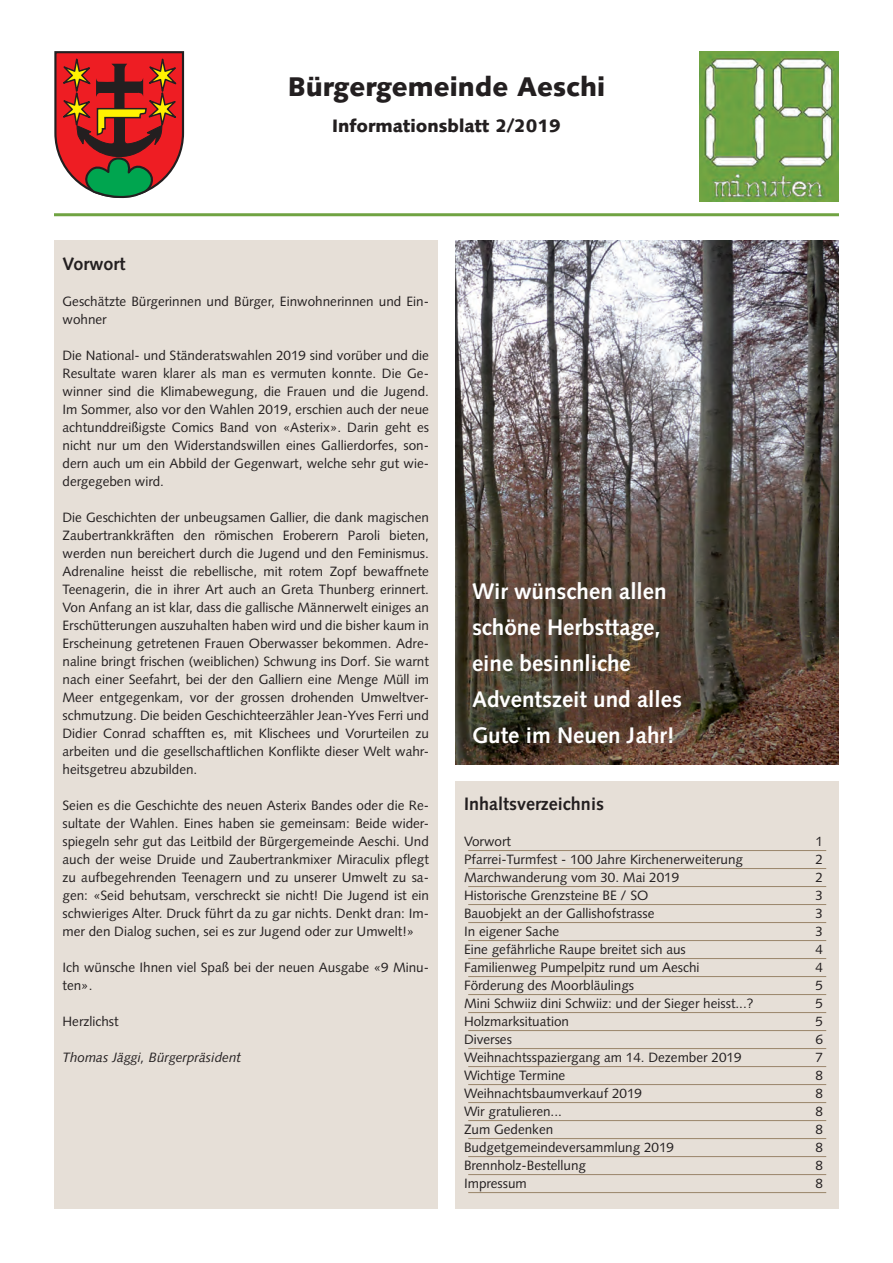
<style>
.page{position:relative;width:893px;height:1263px;background:#fff}
.page>*{position:absolute;margin:0;border:0;box-sizing:border-box;transform-origin:0 0}
.t1{font:900 27px "Syntax LT Std";color:#231f20}
.t2{font:700 22.5px/36px "Syntax LT Std";color:#fff}
.t3{font:700 18px "Syntax LT Std";color:#231f20}
.t4{font:900 18px "Syntax LT Std";color:#231f20}
.t5{font:13.5px/18px "Syntax LT Std";color:#231f20;text-align:justify}
.t6{font:italic 13.5px "Syntax LT Std";color:#231f20}
</style>
<div class="page">
<svg style="left:54px;top:51px;width:130px;height:147px;background:#ac493a"></svg>
<img style="left:699px;top:51px;width:140px;height:151px">
<hr style="left:54px;top:213px;width:785px;height:3px;background:#70a342">
<div style="left:54px;top:240px;width:383px;height:969px;background:#e6dfd7"></div>
<div style="left:455px;top:781px;width:384px;height:428px;background:#e6dfd7"></div>
<hr style="left:468px;top:850px;width:358px;height:1px;background:#9a856a">
<hr style="left:468px;top:868px;width:358px;height:1px;background:#9a856a">
<hr style="left:468px;top:886px;width:358px;height:1px;background:#9a856a">
<hr style="left:468px;top:904px;width:358px;height:1px;background:#9a856a">
<hr style="left:468px;top:922px;width:358px;height:1px;background:#9a856a">
<hr style="left:468px;top:940px;width:358px;height:1px;background:#9a856a">
<hr style="left:468px;top:958px;width:358px;height:1px;background:#9a856a">
<hr style="left:468px;top:976px;width:358px;height:1px;background:#9a856a">
<hr style="left:468px;top:994px;width:358px;height:1px;background:#9a856a">
<hr style="left:468px;top:1012px;width:358px;height:1px;background:#9a856a">
<hr style="left:468px;top:1030px;width:358px;height:1px;background:#9a856a">
<hr style="left:468px;top:1048px;width:358px;height:1px;background:#9a856a">
<hr style="left:468px;top:1066px;width:358px;height:1px;background:#9a856a">
<hr style="left:468px;top:1084px;width:358px;height:1px;background:#9a856a">
<hr style="left:468px;top:1102px;width:358px;height:1px;background:#9a856a">
<hr style="left:468px;top:1120px;width:358px;height:1px;background:#9a856a">
<hr style="left:468px;top:1138px;width:358px;height:1px;background:#9a856a">
<hr style="left:468px;top:1156px;width:358px;height:1px;background:#9a856a">
<hr style="left:468px;top:1174px;width:358px;height:1px;background:#9a856a">
<hr style="left:468px;top:1192px;width:358px;height:1px;background:#9a856a">
<img style="left:455px;top:240px;width:384px;height:524px">
<h1 class="t1" style="left:288px;top:70px;width:319px">Bürgergemeinde Aeschi</h1>
<h3 class="t4" style="left:332px;top:115px;width:230px">Informationsblatt 2/2019</h3>
<h3 class="t3" style="left:63px;top:253px;width:65px">Vorwort</h3>
<p class="t5" style="left:63px;top:292px;width:368px">Geschätzte Bürgerinnen und Bürger, Einwohnerinnen und Ein&shy;wohner</p>
<p class="t5" style="left:63px;top:346px;width:368px">Die National- und Ständeratswahlen 2019 sind vorüber und die Resultate waren klarer als man es vermuten konnte. Die Ge&shy;winner sind die Klimabewegung, die Frauen und die Jugend.<br>Im Sommer, also vor den Wahlen 2019, erschien auch der neue achtunddreißigste Comics Band von «Asterix». Darin geht es nicht nur um den Widerstandswillen eines Gallierdorfes, son&shy;dern auch um ein Abbild der Gegenwart, welche sehr gut wie&shy;dergegeben wird.</p>
<p class="t5" style="left:63px;top:508px;width:368px">Die Geschichten der unbeugsamen Gallier, die dank magischen Zaubertrankkräften den römischen Eroberern Paroli bieten, werden nun bereichert durch die Jugend und den Feminismus.<br>Adrenaline heisst die rebellische, mit rotem Zopf bewaffnete Teenagerin, die in ihrer Art auch an Greta Thunberg erinnert.<br>Von Anfang an ist klar, dass die gallische Männerwelt einiges an Erschütterungen auszuhalten haben wird und die bisher kaum in Erscheinung getretenen Frauen Oberwasser bekommen. Adre&shy;naline bringt frischen (weiblichen) Schwung ins Dorf. Sie warnt nach einer Seefahrt, bei der den Galliern eine Menge Müll im Meer entgegenkam, vor der grossen drohenden Umweltver&shy;schmutzung. Die beiden Geschichteerzähler Jean-Yves Ferri und Didier Conrad schafften es, mit Klischees und Vorurteilen zu arbeiten und die gesellschaftlichen Konflikte dieser Welt wahr&shy;heitsgetreu abzubilden.</p>
<p class="t5" style="left:63px;top:796px;width:368px">Seien es die Geschichte des neuen Asterix Bandes oder die Re&shy;sultate der Wahlen. Eines haben sie gemeinsam: Beide wider&shy;spiegeln sehr gut das Leitbild der Bürgergemeinde Aeschi. Und auch der weise Druide und Zaubertrankmixer Miraculix pflegt zu aufbegehrenden Teenagern und zu unserer Umwelt zu sa&shy;gen: «Seid behutsam, verschreckt sie nicht! Die Jugend ist ein schwieriges Alter. Druck führt da zu gar nichts. Denkt dran: Im&shy;mer den Dialog suchen, sei es zur Jugend oder zur Umwelt!»</p>
<p class="t5" style="left:63px;top:958px;width:368px">Ich wünsche Ihnen viel Spaß bei der neuen Ausgabe «9 Minu&shy;ten».</p>
<p class="t5" style="left:63px;top:1012px;width:58px">Herzlichst</p>
<p class="t6" style="left:63px;top:1049px;width:180px">Thomas Jäggi, Bürgerpräsident</p>
<h2 class="t2" style="left:472px;top:573px;width:211px">Wir wünschen allen schöne Herbsttage, eine besinnliche<br>Adventszeit und alles<br>Gute im Neuen Jahr!</h2>
<h3 class="t3" style="left:464px;top:793px;width:141px">Inhaltsverzeichnis</h3>
<p class="t5" style="left:464px;top:832px;width:49px">Vorwort</p>
<p class="t5" style="left:815px;top:832px;width:9px">1</p>
<p class="t5" style="left:464px;top:850px;width:281px">Pfarrei-Turmfest - 100 Jahre Kirchenerweiterung</p>
<p class="t5" style="left:815px;top:850px;width:9px">2</p>
<p class="t5" style="left:464px;top:868px;width:217px">Marchwanderung vom 30. Mai 2019</p>
<p class="t5" style="left:815px;top:868px;width:9px">2</p>
<p class="t5" style="left:464px;top:886px;width:186px">Historische Grenzsteine BE / SO</p>
<p class="t5" style="left:815px;top:886px;width:9px">3</p>
<p class="t5" style="left:464px;top:904px;width:192px">Bauobjekt an der Gallishofstrasse</p>
<p class="t5" style="left:815px;top:904px;width:9px">3</p>
<p class="t5" style="left:464px;top:922px;width:97px">In eigener Sache</p>
<p class="t5" style="left:815px;top:922px;width:9px">3</p>
<p class="t5" style="left:464px;top:940px;width:223px">Eine gefährliche Raupe breitet sich aus</p>
<p class="t5" style="left:815px;top:940px;width:9px">4</p>
<p class="t5" style="left:464px;top:958px;width:237px">Familienweg Pumpelpitz rund um Aeschi</p>
<p class="t5" style="left:815px;top:958px;width:9px">4</p>
<p class="t5" style="left:464px;top:976px;width:172px">Förderung des Moorbläulings</p>
<p class="t5" style="left:815px;top:976px;width:9px">5</p>
<p class="t5" style="left:464px;top:994px;width:291px">Mini Schwiiz dini Schwiiz: und der Sieger heisst...?</p>
<p class="t5" style="left:815px;top:994px;width:9px">5</p>
<p class="t5" style="left:464px;top:1012px;width:107px">Holzmarksituation</p>
<p class="t5" style="left:815px;top:1012px;width:9px">5</p>
<p class="t5" style="left:464px;top:1030px;width:49px">Diverses</p>
<p class="t5" style="left:815px;top:1030px;width:9px">6</p>
<p class="t5" style="left:464px;top:1048px;width:279px">Weihnachtsspaziergang am 14. Dezember 2019</p>
<p class="t5" style="left:815px;top:1048px;width:9px">7</p>
<p class="t5" style="left:464px;top:1066px;width:103px">Wichtige Termine</p>
<p class="t5" style="left:815px;top:1066px;width:9px">8</p>
<p class="t5" style="left:464px;top:1084px;width:180px">Weihnachtsbaumverkauf 2019</p>
<p class="t5" style="left:815px;top:1084px;width:9px">8</p>
<p class="t5" style="left:464px;top:1102px;width:99px">Wir gratulieren...</p>
<p class="t5" style="left:815px;top:1102px;width:9px">8</p>
<p class="t5" style="left:464px;top:1120px;width:91px">Zum Gedenken</p>
<p class="t5" style="left:815px;top:1120px;width:9px">8</p>
<p class="t5" style="left:464px;top:1138px;width:212px">Budgetgemeindeversammlung 2019</p>
<p class="t5" style="left:815px;top:1138px;width:9px">8</p>
<p class="t5" style="left:464px;top:1156px;width:124px">Brennholz-Bestellung</p>
<p class="t5" style="left:815px;top:1156px;width:9px">8</p>
<p class="t5" style="left:464px;top:1174px;width:64px">Impressum</p>
<p class="t5" style="left:815px;top:1174px;width:9px">8</p>
</div>
